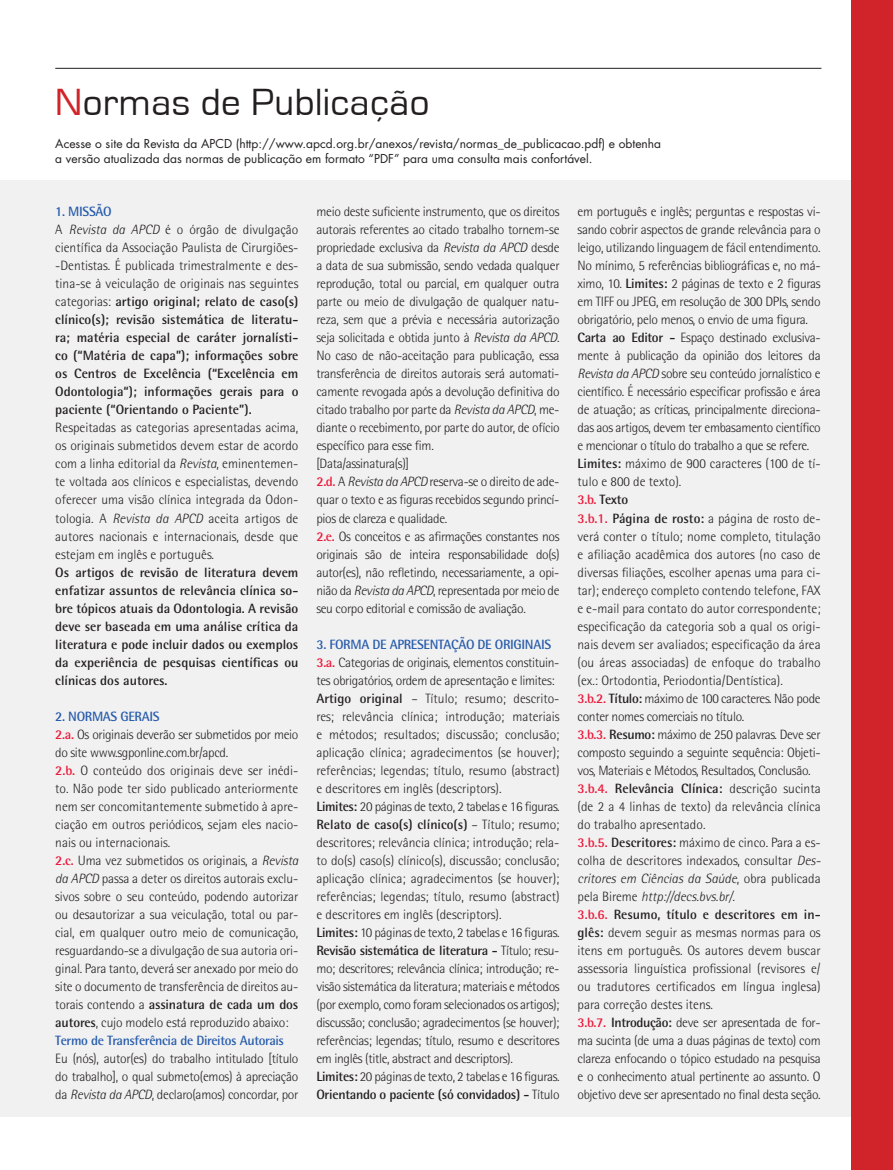
<style>
.page{position:relative;width:893px;height:1170px;background:#fff}
.page>*{position:absolute;margin:0;border:0;box-sizing:border-box;transform-origin:0 0}
.Titulo_Principal{font:39px "Eurostile";letter-spacing:.01em;color:#231f20}
.t1{font:300 13.5px/18px "Rotis Semi Sans";letter-spacing:-.025em;color:#231f20;text-align:justify}
.t2{font:700 13.5px/18px "Rotis Semi Sans";color:#231f20;text-align:justify}
.Tópicos{font:700 13.5px "Rotis Semi Sans";letter-spacing:-.025em;color:#275caa}
.t3{font:300 13.5px/18px "Rotis Semi Sans";color:#231f20}
.t4{font:700 13.5px "Rotis Semi Sans";letter-spacing:-.02em;color:#231f20}
.t5{font:12px "Futura";color:#231f20}
.s1{color:#d1232a}
.s2{font-weight:300}
.s3{font-weight:300;font-style:italic}
.s4{font-style:italic}
.s5{font-weight:700;color:#ed1a3a}
.s6{font-weight:700}
.s7{color:#ed1a3a}
</style>
<div class="page">
<div style="left:0;top:180px;width:893px;height:936px;background:#f1f1f2"></div>
<hr style="left:55px;top:68px;width:766px;height:1px;background:#231f20">
<div style="left:851px;top:0;width:42px;height:1169px;background:#d1232a"></div>
<p class="Titulo_Principal" style="left:55px;top:82px;width:376px"><span class="s1">N</span>ormas de Publicação</p>
<p class="t5" style="left:55px;top:136px;width:607px">Acesse o site da Revista da APCD (http://www.apcd.org.br/anexos/revista/normas_de_publicacao.pdf) e obtenha</p>
<p class="t5" style="left:55px;top:150px;width:539px">a versão atualizada das normas de publicação em formato “PDF” para uma consulta mais confortável.</p>
<p class="Tópicos" style="left:55px;top:203px;width:58px">1. MISSÃO</p>
<p class="t2" style="left:55px;top:220px;width:245px"><span class="s2">A</span> <span class="s3">Revista da APCD</span> <span class="s2">é o órgão de divulgação científica da Associação Paulista de Cirurgiões--Dentistas. É publicada trimestralmente e des&shy;tina-se à veiculação de originais nas seguintes categorias:</span> artigo original; relato de caso(s) clínico(s); revisão sistemática de literatu&shy;ra; matéria especial de caráter jornalísti&shy;co (“Matéria de capa”); informações sobre os Centros de Excelência (“Excelência em Odontologia“); informações gerais para o paciente (“Orientando o Paciente”).</p>
<p class="t1" style="left:55px;top:419px;width:245px">Respeitadas as categorias apresentadas acima, os originais submetidos devem estar de acordo com a linha editorial da <span class="s4">Revista</span>, eminentemen&shy;te voltada aos clínicos e especialistas, devendo oferecer uma visão clínica integrada da Odon&shy;tologia. A <span class="s4">Revista da APCD</span> aceita artigos de autores nacionais e internacionais, desde que estejam em inglês e português.</p>
<p class="t2" style="left:55px;top:562px;width:245px">Os artigos de revisão de literatura devem enfatizar assuntos de relevância clínica so&shy;bre tópicos atuais da Odontologia. A revisão deve ser baseada em uma análise crítica da literatura e pode incluir dados ou exemplos da experiência de pesquisas científicas ou clínicas dos autores.</p>
<p class="Tópicos" style="left:55px;top:707px;width:106px">2. NORMAS GERAIS</p>
<p class="t1" style="left:55px;top:725px;width:245px"><span class="s5">2.a.</span> Os originais deverão ser submetidos por meio do site www.sgponline.com.br/apcd.</p>
<p class="t1" style="left:55px;top:761px;width:245px"><span class="s5">2.b.</span> O conteúdo dos originais deve ser inédi&shy;to. Não pode ter sido publicado anteriormente nem ser concomitantemente submetido à apre&shy;ciação em outros periódicos, sejam eles nacio&shy;nais ou internacionais.</p>
<p class="t1" style="left:55px;top:851px;width:245px"><span class="s5">2.c.</span> Uma vez submetidos os originais, a <span class="s4">Revista da APCD</span> passa a deter os direitos autorais exclu&shy;sivos sobre o seu conteúdo, podendo autorizar ou desautorizar a sua veiculação, total ou par&shy;cial, em qualquer outro meio de comunicação, resguardando-se a divulgação de sua autoria ori&shy;ginal. Para tanto, deverá ser anexado por meio do site o documento de transferência de direitos au&shy;torais contendo a <span class="s6">assinatura de cada um dos autores</span>, cujo modelo está reproduzido abaixo:</p>
<p class="Tópicos" style="left:55px;top:1031px;width:230px">Termo de Transferência de Direitos Autorais</p>
<p class="t1" style="left:55px;top:1049px;width:245px">Eu (nós), autor(es) do trabalho intitulado [título do trabalho], o qual submeto(emos) à apreciação da <span class="s4">Revista da APCD</span>, declaro(amos) concordar, por</p>
<p class="t1" style="left:316px;top:203px;width:245px">meio deste suficiente instrumento, que os direitos autorais referentes ao citado trabalho tornem-se propriedade exclusiva da <span class="s4">Revista da APCD</span> desde a data de sua submissão, sendo vedada qualquer reprodução, total ou parcial, em qualquer outra parte ou meio de divulgação de qualquer natu&shy;reza, sem que a prévia e necessária autorização seja solicitada e obtida junto à <span class="s4">Revista da APCD</span>.<br>No caso de não-aceitação para publicação, essa transferência de direitos autorais será automati&shy;camente revogada após a devolução definitiva do citado trabalho por parte da <span class="s4">Revista da APCD</span>, me&shy;diante o recebimento, por parte do autor, de ofício específico para esse fim.</p>
<p class="t1" style="left:316px;top:455px;width:94px">[Data/assinatura(s)]</p>
<p class="t1" style="left:316px;top:473px;width:245px"><span class="s5">2.d.</span> A <span class="s4">Revista da APCD</span> reserva-se o direito de ade&shy;quar o texto e as figuras recebidos segundo princí&shy;pios de clareza e qualidade.</p>
<p class="t1" style="left:316px;top:527px;width:245px"><span class="s5">2.e.</span> Os conceitos e as afirmações constantes nos originais são de inteira responsabilidade do(s) autor(es), não refletindo, necessariamente, a opi&shy;nião da <span class="s4">Revista da APCD</span>, representada por meio de seu corpo editorial e comissão de avaliação.</p>
<p class="Tópicos" style="left:316px;top:635px;width:236px">3. FORMA DE APRESENTAÇÃO DE ORIGINAIS</p>
<p class="t1" style="left:316px;top:653px;width:245px"><span class="s5">3.a.</span> Categorias de originais, elementos constituin&shy;tes obrigatórios, ordem de apresentação e limites:</p>
<p class="t1" style="left:316px;top:689px;width:245px"><span class="s6">Artigo original</span> – Título; resumo; descrito&shy;res; relevância clínica; introdução; materiais e métodos; resultados; discussão; conclusão; aplicação clínica; agradecimentos (se houver); referências; legendas; título, resumo (abstract) e descritores em inglês (descriptors).</p>
<p class="t1" style="left:316px;top:797px;width:245px"><span class="s6">Limites:</span> 20 páginas de texto, 2 tabelas e 16 figuras.</p>
<p class="t1" style="left:316px;top:815px;width:245px"><span class="s6">Relato de caso(s) clínico(s)</span> – Título; resumo; descritores; relevância clínica; introdução; rela&shy;to do(s) caso(s) clínico(s), discussão; conclusão; aplicação clínica; agradecimentos (se houver); referências; legendas; título, resumo (abstract) e descritores em inglês (descriptors).</p>
<p class="t1" style="left:316px;top:923px;width:245px"><span class="s6">Limites:</span> 10 páginas de texto, 2 tabelas e 16 figuras.</p>
<p class="t1" style="left:316px;top:941px;width:245px"><span class="s6">Revisão sistemática de literatura -</span> Título; resu&shy;mo; descritores; relevância clínica; introdução; re&shy;visão sistemática da literatura; materiais e métodos (por exemplo, como foram selecionados os artigos); discussão; conclusão; agradecimentos (se houver); referências; legendas; título, resumo e descritores em inglês (title, abstract and descriptors).</p>
<p class="t1" style="left:316px;top:1067px;width:245px"><span class="s6">Limites:</span> 20 páginas de texto, 2 tabelas e 16 figuras.</p>
<p class="t4" style="left:316px;top:1085px;width:245px">Orientando o paciente (só convidados) - <span class="s2">Título</span></p>
<p class="t1" style="left:578px;top:203px;width:245px">em português e inglês; perguntas e respostas vi&shy;sando cobrir aspectos de grande relevância para o leigo, utilizando linguagem de fácil entendimento.<br>No mínimo, 5 referências bibliográficas e, no má&shy;ximo, 10. <span class="s6">Limites:</span> 2 páginas de texto e 2 figuras em TIFF ou JPEG, em resolução de 300 DPIs, sendo obrigatório, pelo menos, o envio de uma figura.</p>
<p class="t1" style="left:578px;top:329px;width:245px"><span class="s6">Carta ao Editor -</span> Espaço destinado exclusiva&shy;mente à publicação da opinião dos leitores da <span class="s4">Revista da APCD</span> sobre seu conteúdo jornalístico e científico. É necessário especificar profissão e área de atuação; as críticas, principalmente direciona&shy;das aos artigos, devem ter embasamento científico e mencionar o título do trabalho a que se refere.</p>
<p class="t3" style="left:578px;top:455px;width:245px"><span class="s6">Limites:</span> máximo de 900 caracteres (100 de tí&shy;tulo e 800 de texto).</p>
<p class="t2" style="left:578px;top:490px;width:52px"><span class="s7">3.b.</span> Texto</p>
<p class="t1" style="left:578px;top:509px;width:245px"><span class="s5">3.b.1.</span> <span class="s6">Página de rosto:</span> a página de rosto de&shy;verá conter o título; nome completo, titulação e afiliação acadêmica dos autores (no caso de diversas filiações, escolher apenas uma para ci&shy;tar); endereço completo contendo telefone, FAX e e-mail para contato do autor correspondente; especificação da categoria sob a qual os origi&shy;nais devem ser avaliados; especificação da área (ou áreas associadas) de enfoque do trabalho (ex.: Ortodontia, Periodontia/Dentística).</p>
<p class="t1" style="left:578px;top:689px;width:245px"><span class="s5">3.b.2.</span> <span class="s6">Título:</span> máximo de 100 caracteres. Não pode conter nomes comerciais no título.</p>
<p class="t1" style="left:578px;top:725px;width:245px"><span class="s5">3.b.3.</span> <span class="s6">Resumo:</span> máximo de 250 palavras. Deve ser composto seguindo a seguinte sequência: Objeti&shy;vos, Materiais e Métodos, Resultados, Conclusão.</p>
<p class="t1" style="left:578px;top:779px;width:245px"><span class="s5">3.b.4.</span> <span class="s6">Relevância Clínica:</span> descrição sucinta (de 2 a 4 linhas de texto) da relevância clínica do trabalho apresentado.</p>
<p class="t1" style="left:578px;top:833px;width:245px"><span class="s5">3.b.5.</span> <span class="s6">Descritores:</span> máximo de cinco. Para a es&shy;colha de descritores indexados, consultar <span class="s4">Des&shy;critores em Ciências da Saúde</span>, obra publicada pela Bireme <span class="s4">http://decs.bvs.br/.</span></p>
<p class="t1" style="left:578px;top:905px;width:245px"><span class="s5">3.b.6.</span> <span class="s6">Resumo, título e descritores em in&shy;glês:</span> devem seguir as mesmas normas para os itens em português. Os autores devem buscar assessoria linguística profissional (revisores e/ ou tradutores certificados em língua inglesa) para correção destes itens.</p>
<p class="t1" style="left:578px;top:1013px;width:245px"><span class="s5">3.b.7.</span> <span class="s6">Introdução:</span> deve ser apresentada de for&shy;ma sucinta (de uma a duas páginas de texto) com clareza enfocando o tópico estudado na pesquisa e o conhecimento atual pertinente ao assunto. O objetivo deve ser apresentado no final desta seção.</p>
</div>
